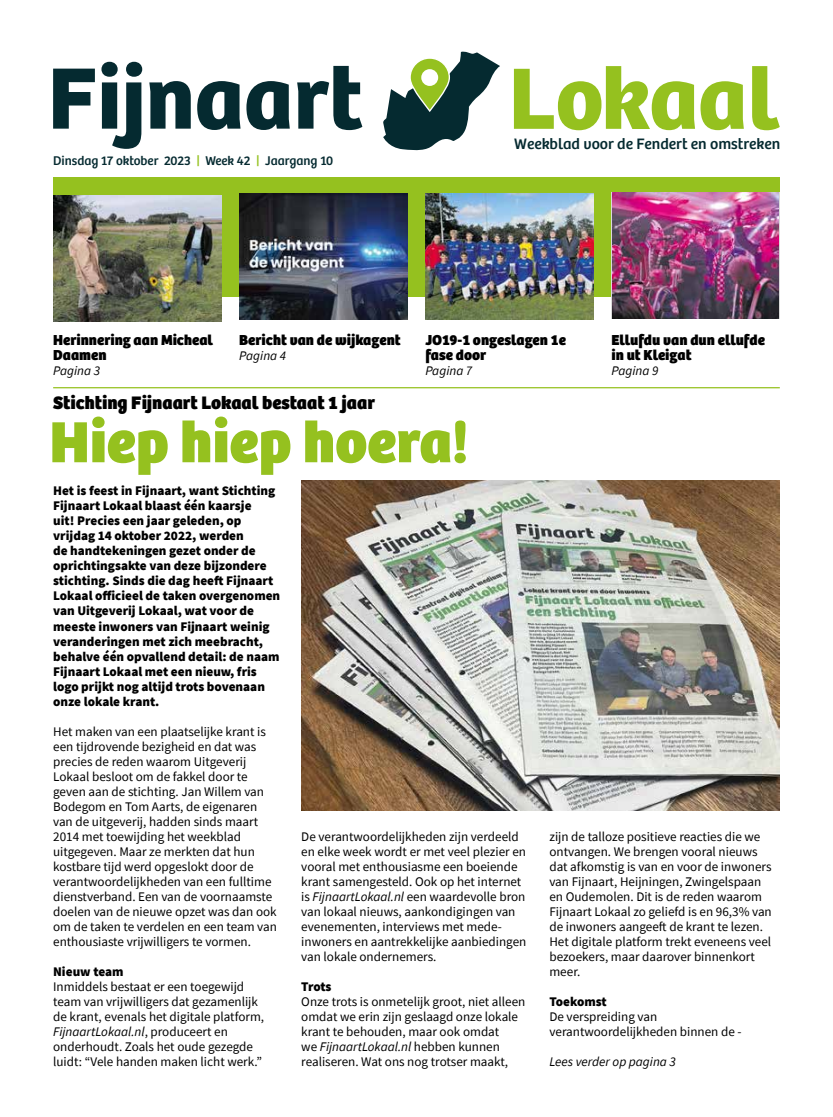
<style>
.page{position:relative;width:833px;height:1117px;background:#fff}
.page>*{position:absolute;margin:0;border:0;box-sizing:border-box;transform-origin:0 0}
.t1{font:700 90.12px "Bree";color:#052a30}
.t2{font:700 90.12px "Bree";color:#95c11f}
.t3{font:800 60px "Bree";color:#95c11f}
.t4{font:800 18.75px "Bree";color:#000}
.t5{font:15.75px "Bree";color:#052a30}
.t6{font:800 15px/15px "Bree";color:#000}
.t7{font:13.12px/15px "Source Sans Pro";color:#000}
.t8{font:900 13.12px/15px "Source Sans Pro";color:#000}
.t9{font:italic 13.12px "Source Sans Pro";color:#000}
.t10{font:13.12px "Bree";color:#052a30}
.s1{color:#95c11f}
.s2{font-style:italic}
</style>
<div class="page">
<div style="left:53px;top:177px;width:727px;height:120px;background:#95c11f"></div>
<img style="left:239px;top:193px;width:168px;height:126px">
<img style="left:425px;top:193px;width:169px;height:126px">
<svg style="left:611px;top:192px;width:169px;height:126px"></svg>
<img style="left:613px;top:192px;width:165px;height:126px">
<img style="left:53px;top:195px;width:168px;height:126px">
<svg style="left:383px;top:51px;width:117px;height:100px"></svg>
<div style="left:421px;top:69px;width:17px;height:17px;background:#fff;border-radius:50%"></div>
<img style="left:301px;top:480px;width:479px;height:330px">
<hr style="left:53px;top:387px;width:727px;height:1px;background:#95c11f">
<h1 class="t1" style="left:48px;top:44px;width:316px">Fijnaart</h1>
<h1 class="t2" style="left:509px;top:44px;width:272px">Lokaal</h1>
<p class="t5" style="left:514px;top:135px;width:268px">Weekblad voor de Fendert en omstreken</p>
<p class="t10" style="left:53px;top:153px;width:282px">Dinsdag 17 oktober 2023 <span class="s1">|</span> Week 42 <span class="s1">|</span> Jaargang 10</p>
<p class="t6" style="left:53px;top:333px;width:161px">Herinnering aan Micheal<br>Daamen</p>
<p class="t9" style="left:53px;top:362px;width:48px">Pagina 3</p>
<p class="t6" style="left:239px;top:333px;width:163px">Bericht van de wijkagent</p>
<p class="t9" style="left:239px;top:347px;width:48px">Pagina 4</p>
<h3 class="t4" style="left:53px;top:391px;width:323px">Stichting Fijnaart Lokaal bestaat 1 jaar</h3>
<p class="t6" style="left:425px;top:333px;width:142px">JO19-1 ongeslagen 1e fase door</p>
<p class="t9" style="left:425px;top:362px;width:48px">Pagina 7</p>
<p class="t6" style="left:611px;top:333px;width:155px">Ellufdu van dun ellufde in ut Kleigat</p>
<p class="t9" style="left:611px;top:362px;width:48px">Pagina 9</p>
<h2 class="t3" style="left:50px;top:405px;width:420px">Hiep hiep hoera!</h2>
<p class="t8" style="left:53px;top:483px;width:229px">Het is feest in Fijnaart, want Stichting Fijnaart Lokaal blaast één kaarsje<br>uit! Precies een jaar geleden, op vrijdag 14 oktober 2022, werden<br>de handtekeningen gezet onder de oprichtingsakte van deze bijzondere stichting. Sinds die dag heeft Fijnaart Lokaal officieel de taken overgenomen van Uitgeverij Lokaal, wat voor de meeste inwoners van Fijnaart weinig veranderingen met zich meebracht, behalve één opvallend detail: de naam Fijnaart Lokaal met een nieuw, fris logo prijkt nog altijd trots bovenaan onze lokale krant.</p>
<p class="t7" style="left:53px;top:723px;width:225px">Het maken van een plaatselijke krant is een tijdrovende bezigheid en dat was precies de reden waarom Uitgeverij Lokaal besloot om de fakkel door te geven aan de stichting. Jan Willem van Bodegom en Tom Aarts, de eigenaren van de uitgeverij, hadden sinds maart 2014 met toewijding het weekblad uitgegeven. Maar ze merkten dat hun kostbare tijd werd opgeslokt door de verantwoordelijkheden van een fulltime dienstverband. Een van de voornaamste doelen van de nieuwe opzet was dan ook om de taken te verdelen en een team van enthousiaste vrijwilligers te vormen.</p>
<p class="t8" style="left:53px;top:963px;width:72px">Nieuw team</p>
<p class="t7" style="left:53px;top:978px;width:213px">Inmiddels bestaat er een toegewijd team van vrijwilligers dat gezamenlijk de krant, evenals het digitale platform, <span class="s2">FijnaartLokaal.nl</span>, produceert en onderhoudt. Zoals het oude gezegde luidt: “Vele handen maken licht werk.”</p>
<p class="t7" style="left:301px;top:828px;width:226px">De verantwoordelijkheden zijn verdeeld en elke week wordt er met veel plezier en vooral met enthousiasme een boeiende krant samengesteld. Ook op het internet is <span class="s2">FijnaartLokaal.nl</span> een waardevolle bron van lokaal nieuws, aankondigingen van evenementen, interviews met mede&shy;inwoners en aantrekkelijke aanbiedingen van lokale ondernemers.</p>
<p class="t8" style="left:301px;top:978px;width:32px">Trots</p>
<p class="t7" style="left:301px;top:993px;width:226px">Onze trots is onmetelijk groot, niet alleen omdat we erin zijn geslaagd onze lokale krant te behouden, maar ook omdat<br>we <span class="s2">FijnaartLokaal.nl</span> hebben kunnen realiseren. Wat ons nog trotser maakt,</p>
<p class="t7" style="left:549px;top:828px;width:224px">zijn de talloze positieve reacties die we ontvangen. We brengen vooral nieuws dat afkomstig is van en voor de inwoners van Fijnaart, Heijningen, Zwingelspaan en Oudemolen. Dit is de reden waarom Fijnaart Lokaal zo geliefd is en 96,3% van de inwoners aangeeft de krant te lezen.<br>Het digitale platform trekt eveneens veel bezoekers, maar daarover binnenkort meer.</p>
<p class="t8" style="left:549px;top:993px;width:59px">Toekomst</p>
<p class="t7" style="left:549px;top:1008px;width:194px">De verspreiding van verantwoordelijkheden binnen de -</p>
<p class="t9" style="left:549px;top:1052px;width:128px">Lees verder op pagina 3</p>
</div>
